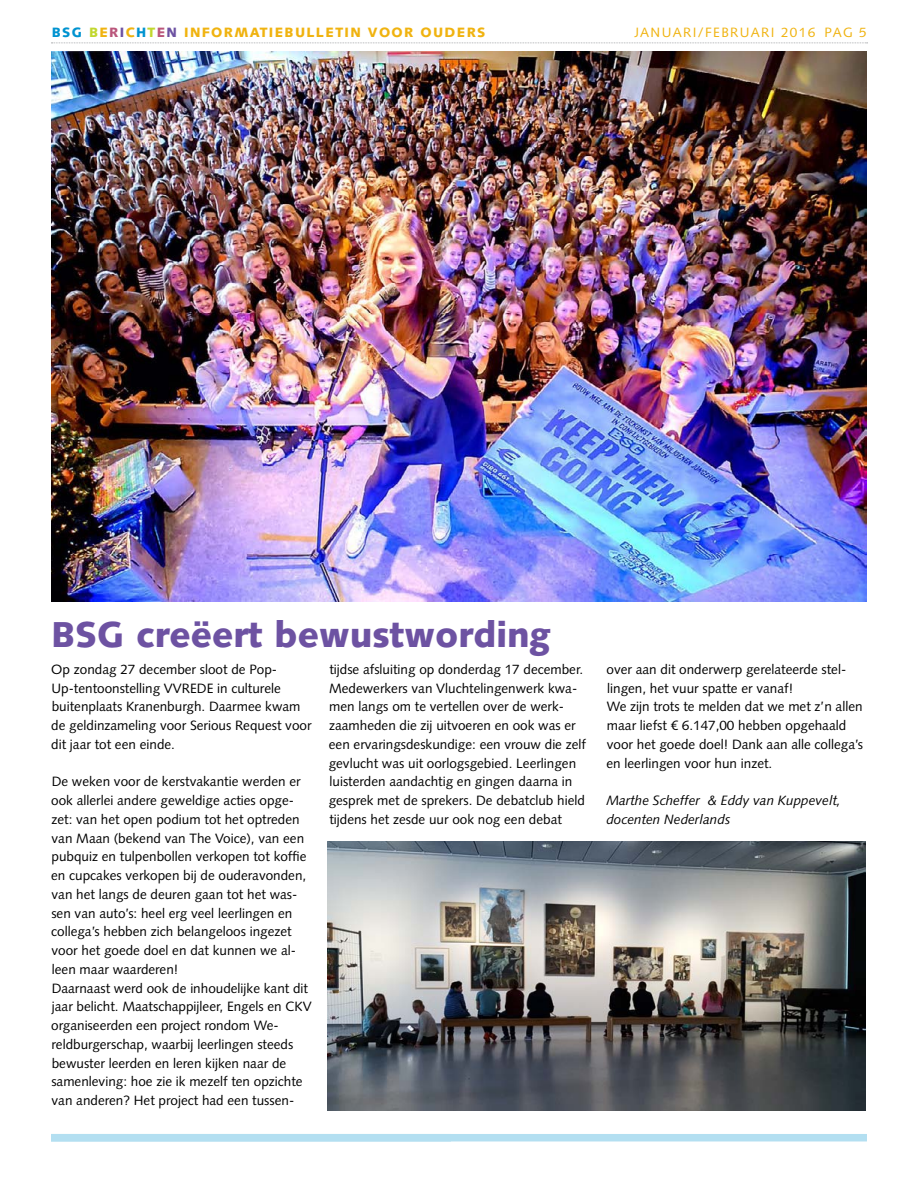
<style>
.page{position:relative;width:918px;height:1188px;background:#fff}
.page>*{position:absolute;margin:0;border:0;box-sizing:border-box;transform-origin:0 0}
.t1{font:900 36px "Syntax LT Std";color:#6d52a2}
.t2{font:13.5px/18.8px "Syntax LT Std";color:#000}
.t3{font:italic 13.5px/18.8px "Syntax LT Std";color:#000}
.t4{font:900 13.5px "Syntax LT Std";letter-spacing:.1em;color:#f0b310}
.t5{font:13.5px "Syntax LT Std";letter-spacing:.1em;color:#f0b310}
.s1{color:#0093d0}
.s2{color:#c1d72e}
.s3{color:#ba567b}
.s4{color:#6d52a2}
</style>
<div class="page">
<img style="left:51px;top:52px;width:816px;height:550px">
<svg style="left:51px;top:43px;width:817px;height:1px"></svg>
<div style="left:51px;top:1134px;width:816px;height:7px;background:#b3dff1"></div>
<img style="left:327px;top:842px;width:539px;height:268px">
<p class="t4" style="left:52px;top:24px;width:435px"><span class="s1">BSG</span> <span class="s2">B</span>E<span class="s3">R</span><span class="s4">I</span>C<span class="s1">H</span><span class="s2">T</span><span class="s3">E</span><span class="s4">N</span> INFORMATIEBULLETIN VOOR OUDERS</p>
<p class="t5" style="left:634px;top:24px;width:234px">januari/februari 2016 pag 5</p>
<h1 class="t1" style="left:51px;top:613px;width:501px">BSG creëert bewustwording</h1>
<p class="t2" style="left:51px;top:660px;width:262px">Op zondag 27 december sloot de Pop-<br>U p-tentoonstelling VVREDE in culturele buitenplaats Kranenburgh. Daarmee kwam de geldinzameling voor Serious Request voor dit jaar tot een einde.</p>
<p class="t2" style="left:51px;top:772px;width:262px">De weken voor de kerstvakantie werden er ook allerlei andere geweldige acties opge&shy;zet: van het open podium tot het optreden van Maan (bekend van The Voice), van een pubquiz en tulpenbollen verkopen tot koffie en cupcakes verkopen bij de ouderavonden, van het langs de deuren gaan tot het was&shy;sen van auto’s: heel erg veel leerlingen en collega’s hebben zich belangeloos ingezet voor het goede doel en dat kunnen we al&shy;leen maar waarderen!<br>Daarnaast werd ook de inhoudelijke kant dit jaar belicht. Maatschappijleer, Engels en CKV organiseerden een project rondom We&shy;reldburgerschap, waarbij leerlingen steeds bewuster leerden en leren kijken naar de samenleving: hoe zie ik mezelf ten opzichte van anderen? Het project had een tussen-</p>
<p class="t2" style="left:329px;top:660px;width:259px">tijdse afsluiting op donderdag 17 december.<br>Medewerkers van Vluchtelingenwerk kwa&shy;men langs om te vertellen over de werk&shy;zaamheden die zij uitvoeren en ook was er een ervaringsdeskundige: een vrouw die zelf gevlucht was uit oorlogsgebied. Leerlingen luisterden aandachtig en gingen daarna in gesprek met de sprekers. De debatclub hield tijdens het zesde uur ook nog een debat</p>
<p class="t2" style="left:607px;top:660px;width:258px">over aan dit onderwerp gerelateerde stel&shy;lingen, het vuur spatte er vanaf!<br>We zijn trots te melden dat we met z’n allen maar liefst € 6.147,00 hebben opgehaald voor het goede doel! Dank aan alle collega’s en leerlingen voor hun inzet.</p>
<p class="t3" style="left:606px;top:791px;width:236px">Marthe Scheffer &amp; Eddy van Kuppevelt, docenten Nederlands</p>
</div>
